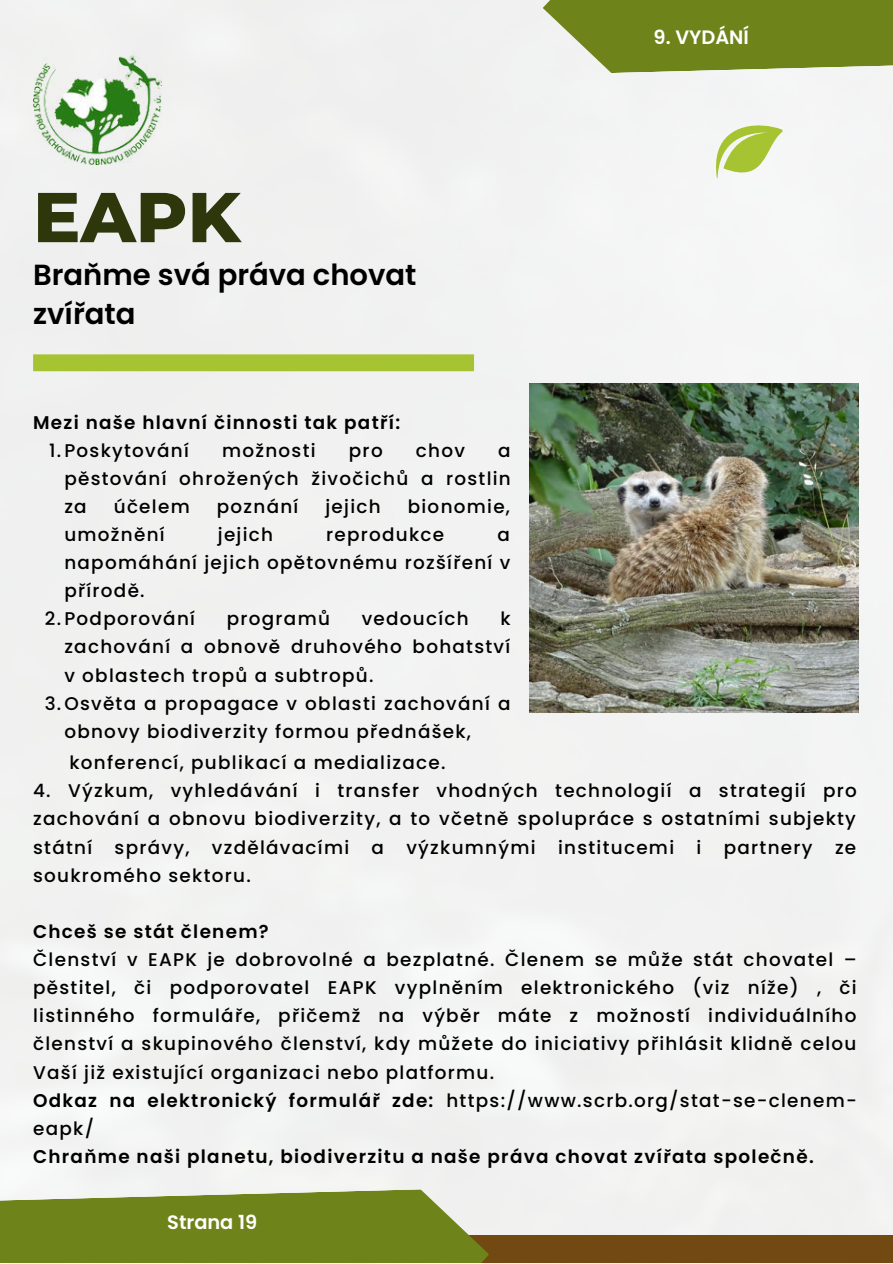
<style>
.page{position:relative;width:893px;height:1264px;background:#fff}
.page>*{position:absolute;margin:0;border:0;box-sizing:border-box;transform-origin:0 0}
.t1{font:800 70.35px "Montserrat";color:#2e370b}
.t2{font:600 29.1px/39.5px "Poppins";color:#000}
.t3{font:600 19.35px "Poppins";color:#fff}
.t4{font:500 18.3px/28px "Poppins";letter-spacing:.07em;color:#000;text-align:justify}
.t5{font:600 18.3px "Poppins";letter-spacing:.07em;color:#000}
.s1{font-weight:600}
</style>
<div class="page">
<div style="left:0;top:0;width:892px;height:1263px;background:#f1f2f1"></div>
<svg style="left:715px;top:121px;width:67px;height:64px"></svg>
<div style="left:227px;top:1235px;width:665px;height:27px;background:#724913"></div>
<svg style="left:0;top:1189px;width:489px;height:73px;background:#7f9135"></svg>
<img style="left:33px;top:50px;width:128px;height:115px">
<svg style="left:542px;top:0;width:350px;height:73px;background:#7f9237"></svg>
<img style="left:529px;top:383px;width:329px;height:329px">
<div style="left:33px;top:354px;width:441px;height:17px;background:#a6c431"></div>
<h1 class="t1" style="left:33px;top:166px;width:209px">EAPK</h1>
<h2 class="t2" style="left:33px;top:255px;width:385px">Braňme svá práva chovat zvířata</h2>
<p class="t5" style="left:33px;top:411px;width:368px">Mezi naše hlavní činnosti tak patří:</p>
<p class="t4" style="left:49px;top:436px;width:141px">1.Poskytování</p>
<p class="t4" style="left:222px;top:436px;width:95px">možnosti</p>
<p class="t4" style="left:349px;top:436px;width:35px">pro</p>
<p class="t4" style="left:416px;top:436px;width:51px">chov</p>
<p class="t4" style="left:64px;top:436px;width:448px;text-indent:434px">a pěstování ohrožených živočichů a rostlin za</p>
<p class="t4" style="left:114px;top:492px;width:77px">účelem</p>
<p class="t4" style="left:217px;top:492px;width:83px">poznání</p>
<p class="t4" style="left:325px;top:492px;width:57px">jejich</p>
<p class="t4" style="left:408px;top:492px;width:104px">bionomie,</p>
<p class="t4" style="left:64px;top:520px;width:102px">umožnění</p>
<p class="t4" style="left:218px;top:520px;width:57px">jejich</p>
<p class="t4" style="left:326px;top:520px;width:120px">reprodukce</p>
<p class="t4" style="left:497px;top:520px;width:14px">a</p>
<p class="t4" style="left:64px;top:549px;width:447px">napomáhání jejich opětovnému rozšíření v</p>
<p class="t4" style="left:64px;top:577px;width:82px">přírodě.</p>
<p class="t4" style="left:45px;top:605px;width:152px">2.Podporování</p>
<p class="t4" style="left:227px;top:605px;width:105px">programů</p>
<p class="t4" style="left:361px;top:605px;width:109px">vedoucích</p>
<p class="t4" style="left:500px;top:605px;width:12px">k</p>
<p class="t4" style="left:64px;top:633px;width:447px">zachování a obnově druhového bohatství</p>
<p class="t4" style="left:64px;top:661px;width:310px">v oblastech tropů a subtropů.</p>
<p class="t4" style="left:45px;top:689px;width:467px">3.Osvěta a propagace v oblasti zachování a</p>
<p class="t4" style="left:64px;top:717px;width:408px">obnovy biodiverzity formou přednášek,</p>
<p class="t3" style="left:653px;top:26px;width:97px">9. VYDÁNÍ</p>
<p class="t4" style="left:69px;top:749px;width:377px">konferencí, publikací a medializace.</p>
<p class="t4" style="left:33px;top:777px;width:825px">4. Výzkum, vyhledávání i transfer vhodných technologií a strategií pro zachování a obnovu biodiverzity, a to včetně spolupráce s ostatními subjekty státní správy, vzdělávacími a výzkumnými institucemi i partnery ze soukromého sektoru.</p>
<p class="t5" style="left:33px;top:920px;width:237px">Chceš se stát členem?</p>
<p class="t4" style="left:33px;top:945px;width:825px;text-align:left">Členství v EAPK je dobrovolné a bezplatné. Členem se může stát chovatel – pěstitel, či podporovatel EAPK vyplněním elektronického (viz níže) , či listinného formuláře, přičemž na výběr máte z možností individuálního členství a skupinového členství, kdy můžete do iniciativy přihlásit klidně celou Vaší již existující organizaci nebo platformu.<br><span class="s1">Odkaz na elektronický formulář zde:</span> https://www.scrb.org/stat-se-clenem&shy;eapk/</p>
<p class="t5" style="left:33px;top:1145px;width:782px">Chraňme naši planetu, biodiverzitu a naše práva chovat zvířata společně.</p>
<p class="t3" style="left:167px;top:1211px;width:91px">Strana 19</p>
</div>
